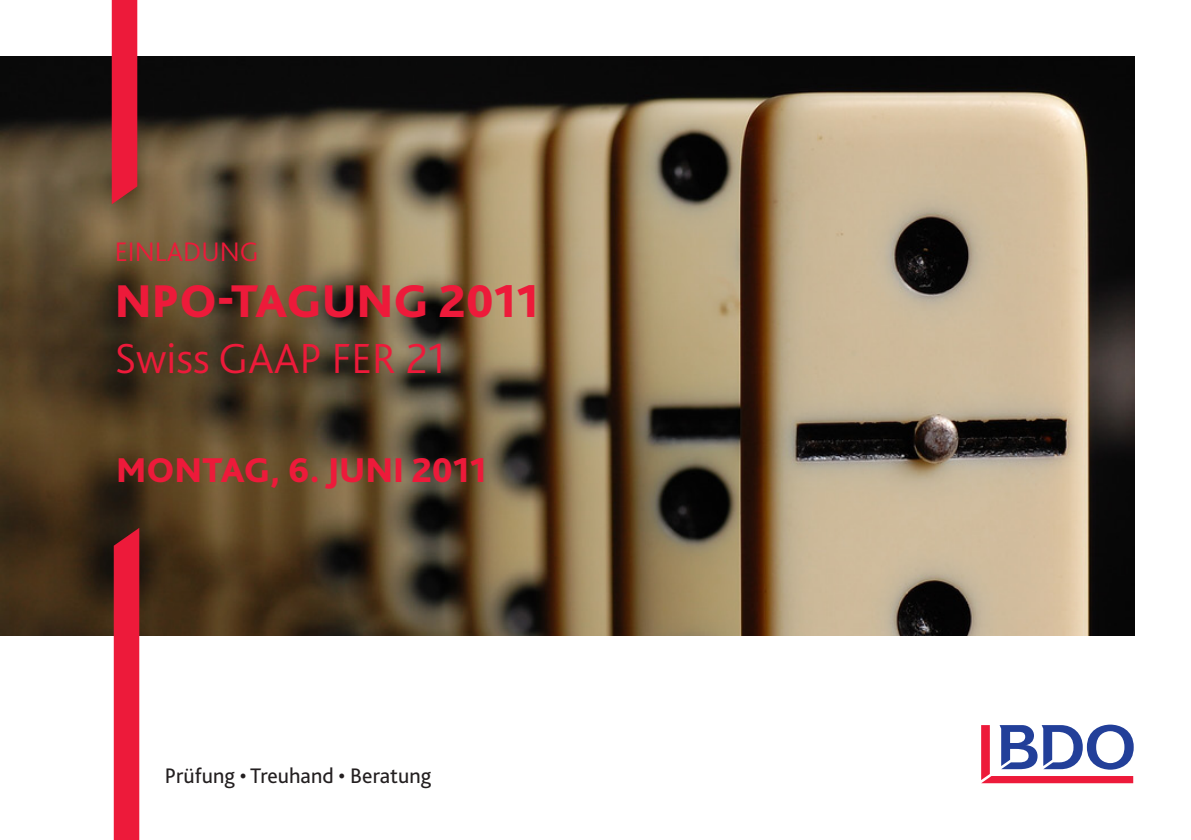
<style>
.page{position:relative;width:1191px;height:840px;background:#fff}
.page>*{position:absolute;margin:0;border:0;box-sizing:border-box;transform-origin:0 0}
.t1{font:800 48px "Bliss Pro";color:#ed1a3a}
.t2{font:300 44px "Bliss Pro";color:#ed1a3a}
.t3{font:800 36px "Bliss Pro";color:#ed1a3a}
.t4{font:300 28px "Bliss Pro";color:#ed1a3a}
.t5{font:22px "Bliss Pro";color:#231f20}
</style>
<div class="page">
<svg style="left:981px;top:724px;width:152px;height:58px"></svg>
<img style="left:0;top:56px;width:1134px;height:579px">
<div style="left:114px;top:527px;width:25px;height:312px;background:#ed1a3a"></div>
<div style="left:112px;top:0;width:25px;height:204px;background:#ed1a3a"></div>
<p class="t4" style="left:115px;top:234px;width:145px">EINLADUNG</p>
<h1 class="t1" style="left:115px;top:271px;width:425px">NPO-TAG UNG 2011</h1>
<h2 class="t2" style="left:115px;top:331px;width:131px">SWISS GAA</h2>
<h2 class="t2" style="left:300px;top:331px;width:148px">P FER 21</h2>
<h3 class="t3" style="left:116px;top:447px;width:372px">MONTAG, 6. JUNI 2011</h3>
<p class="t5" style="left:165px;top:761px;width:268px">Prüfung • Treuhand • Beratung</p>
</div>
